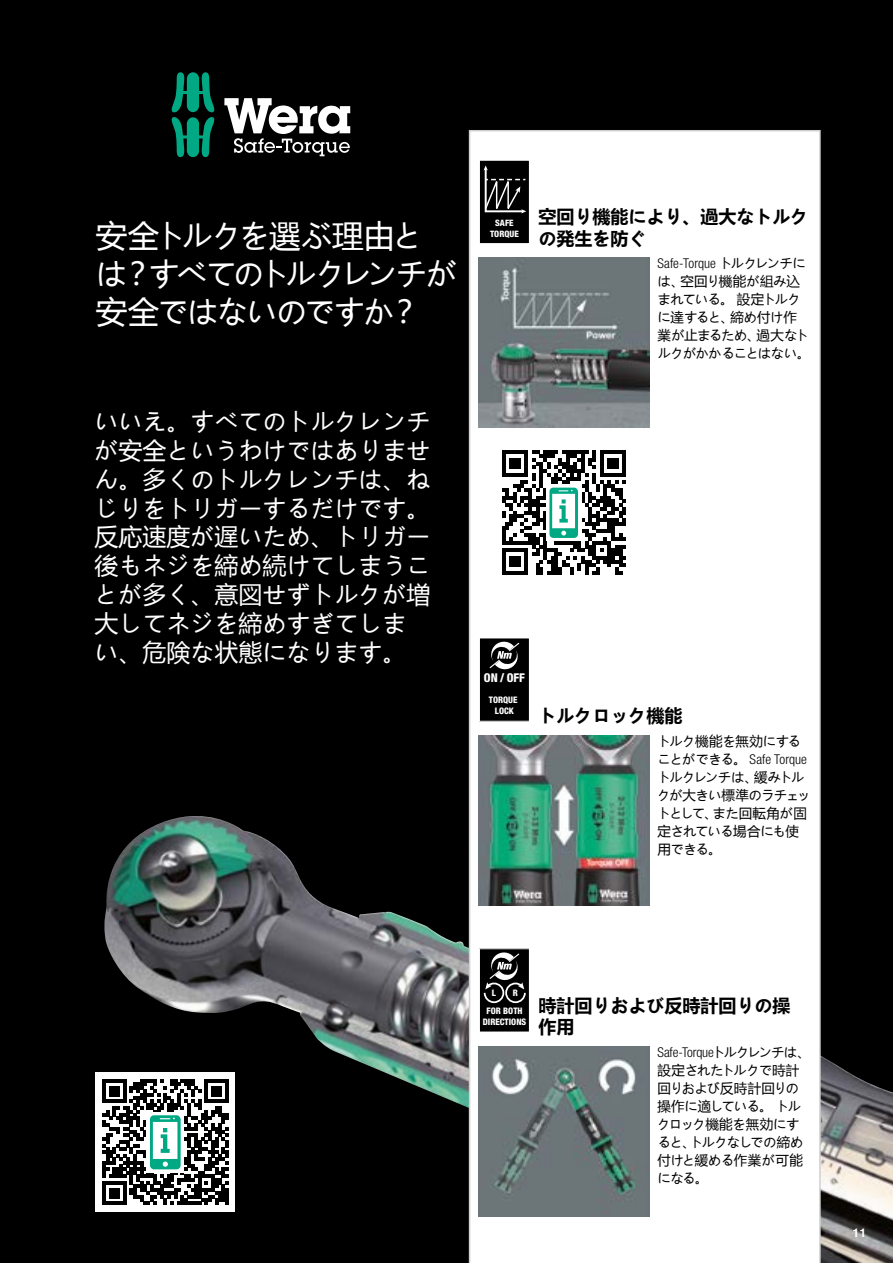
<style>
.page{position:relative;width:893px;height:1263px;background:#000}
.page>*{position:absolute;margin:0;border:0;box-sizing:border-box;transform-origin:0 0}
.t1{font:31.5px/37.8px "Microsoft Ya Hei";letter-spacing:-.065em;color:#fff}
.t2{font:24px/28.8px "Microsoft Ya Hei";color:#fff}
.t3{font:700 18px/21.6px "Microsoft Ya Hei";color:#000}
.t4{font:13.5px/18px "Microsoft Ya Hei";letter-spacing:-.045em;color:#000}
.t5{font:300 condensed 13.5px "Helvetica Neue LTW1 G";color:#000}
.t6{font:13.5px "Microsoft Ya Hei";letter-spacing:-.025em;color:#000}
.t7{font:800 condensed 12.15px "Helvetica Neue LT Std";color:#fff}
.t8{font:700 12px "Helvetica World";color:#fff}
.t9{font:800 condensed 9px/10.6px "Helvetica Neue LT Std";color:#fff;text-align:center}
.t10{font:800 condensed 8.85px/10.6px "Helvetica Neue LT Std";color:#fff;text-align:center}
.s1{font-family:"Microsoft Ya Hei";font-weight:400;font-stretch:normal}
</style>
<div class="page">
<img style="left:104px;top:816px;width:789px;height:447px">
<div style="left:469px;top:130px;width:352px;height:1133px;background:#fff"></div>
<div style="left:479px;top:160px;width:50px;height:84px;background:#000"></div>
<div style="left:479px;top:160px;width:51px;height:84px;border:1px solid #fff"></div>
<svg style="left:484px;top:165px;width:42px;height:49px"></svg>
<img style="left:479px;top:258px;width:170px;height:170px">
<div style="left:479px;top:638px;width:50px;height:83px;background:#000"></div>
<div style="left:479px;top:637px;width:51px;height:85px;border:1px solid #fff"></div>
<svg style="left:489px;top:641px;width:30px;height:29px"></svg>
<img style="left:479px;top:735px;width:170px;height:170px">
<div style="left:479px;top:949px;width:50px;height:83px;background:#000"></div>
<div style="left:479px;top:948px;width:51px;height:84px;border:1px solid #fff"></div>
<svg style="left:483px;top:952px;width:43px;height:52px"></svg>
<img style="left:479px;top:1046px;width:170px;height:170px">
<div style="left:96px;top:1072px;width:139px;height:140px;background:#fff"></div>
<svg style="left:102px;top:1079px;width:126px;height:126px"></svg>
<div style="left:494px;top:443px;width:140px;height:139px;background:#fff"></div>
<svg style="left:502px;top:450px;width:124px;height:125px"></svg>
<svg style="left:172px;top:72px;width:43px;height:85px"></svg>
<svg style="left:224px;top:98px;width:126px;height:58px"></svg>
<h1 class="t1" style="left:96px;top:216px;width:363px">安全トルクを選ぶ理由とは？すべてのトルクレンチが安全ではないのですか？</h1>
<h2 class="t2" style="left:95px;top:406px;width:337px">いいえ。すべてのトルクレンチが安全というわけではありません。多くのトルクレンチは、ねじりをトリガーするだけです。反応速度が遅いため、トリガー後もネジを締め続けてしまうことが多く、意図せずトルクが増大してネジを締めすぎてしまい、危険な状態になります。</h2>
<p class="t10" style="left:490px;top:218px;width:30px">SAFE<br>TORQUE</p>
<h3 class="t3" style="left:538px;top:205px;width:271px">空回り機能により、過大なトルクの発生を防ぐ</h3>
<p class="t5" style="left:657px;top:256px;width:150px">Safe-Torque <span class="s1">トルクレンチに</span></p>
<p class="t4" style="left:657px;top:272px;width:154px">は、空回り機能が組み込まれている。設定トルクに達すると、締め付け作業が止まるため、過大なトルクがかかることはない。</p>
<p class="t7" style="left:484px;top:670px;width:43px">ON / OFF</p>
<p class="t9" style="left:489px;top:695px;width:30px">TORQUE<br>LOCK</p>
<h3 class="t3" style="left:538px;top:704px;width:145px">トルクロック機能</h3>
<p class="t6" style="left:657px;top:732px;width:145px">トルク機能を無効にする</p>
<p class="t5" style="left:657px;top:751px;width:151px"><span class="s1">ことができる。</span> Safe Torque</p>
<p class="t4" style="left:657px;top:768px;width:155px">トルクレンチは、緩みトルクが大きい標準のラチェットとして、また回転角が固定されている場合にも使用できる。</p>
<p class="t9" style="left:492px;top:987px;width:6px">L</p>
<p class="t9" style="left:513px;top:987px;width:7px">R</p>
<p class="t9" style="left:483px;top:1005px;width:45px">FOR BOTH<br>DIRECTIONS</p>
<h3 class="t3" style="left:538px;top:994px;width:253px">時計回りおよび反時計回りの操作用</h3>
<p class="t5" style="left:657px;top:1044px;width:155px">Safe-Torque<span class="s1">トルクレンチは、</span></p>
<p class="t4" style="left:657px;top:1060px;width:147px">設定されたトルクで時計回りおよび反時計回りの操作に適している。トルクロック機能を無効にすると、トルクなしでの締め付けと緩める作業が可能になる。</p>
<p class="t8" style="left:853px;top:1225px;width:15px">11</p>
</div>
